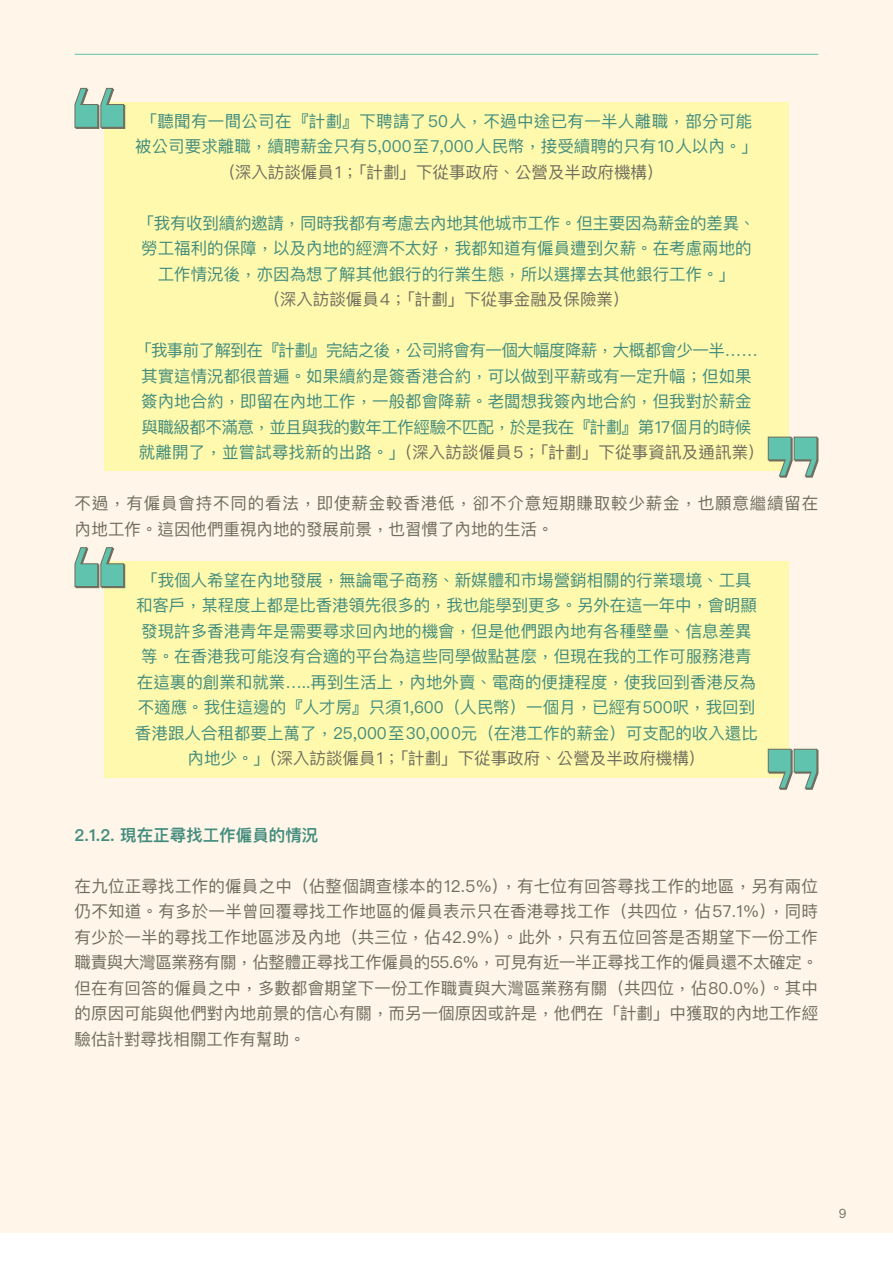
<style>
.page{position:relative;width:893px;height:1263px;background:#fff5e8}
.page>*{position:absolute;margin:0;border:0;box-sizing:border-box;transform-origin:0 0}
.t1{font:16.5px/25.5px "Ping Fang TC";color:#418c7d;text-align:center}
.t2{font:16.5px/25.5px "Ping Fang TC";color:#6e6d5e;text-align:justify}
.t3{font:16.5px/25.5px "Ping Fang TC";letter-spacing:.02em;color:#418c7d;text-align:center}
.t4{font:16.5px/25.5px "Ping Fang TC";letter-spacing:.05em;color:#6e6d5e}
.t5{font:600 16.5px "Ping Fang TC";color:#418c7d}
.t6{font:12.75px "Ping Fang TC";color:#6e6d5e}
.s1{color:#6e6d5e}
</style>
<div class="page">
<div style="left:0;top:1233px;width:893px;height:30px;background:#fff"></div>
<hr style="left:75px;top:54px;width:743px;height:1px;background:#60c3ad">
<div style="left:104px;top:102px;width:684px;height:89px;background:#fff9ae"></div>
<div style="left:104px;top:179px;width:684px;height:37px;background:#fff9ae"></div>
<div style="left:104px;top:204px;width:684px;height:89px;background:#fff9ae"></div>
<div style="left:104px;top:281px;width:684px;height:37px;background:#fff9ae"></div>
<div style="left:104px;top:306px;width:684px;height:38px;background:#fff9ae"></div>
<div style="left:104px;top:332px;width:684px;height:139px;background:#fff9ae"></div>
<div style="left:104px;top:561px;width:684px;height:216px;background:#fff9ae"></div>
<svg style="left:74px;top:88px;width:51px;height:41px"></svg>
<svg style="left:768px;top:436px;width:51px;height:42px"></svg>
<svg style="left:74px;top:547px;width:51px;height:41px"></svg>
<svg style="left:768px;top:749px;width:51px;height:41px"></svg>
<p class="t3" style="left:135px;top:108px;width:624px">「聽聞有一間公司在『計劃』下聘請了50人，不過中途已有一半人離職，部分可能被公司要求離職，續聘薪金只有5,000至7,000人民幣，接受續聘的只有10人以內。」</p>
<p class="t2" style="left:229px;top:159px;width:436px">(深入訪談僱員1；「計劃」下從事政府、公營及半政府機構）</p>
<p class="t1" style="left:138px;top:210px;width:619px">「我有收到續約邀請，同時我都有考慮去內地其他城市工作。但主要因為薪金的差異、勞工福利的保障，以及內地的經濟不太好，我都知道有僱員遭到欠薪。在考慮兩地的工作情況後，亦因為想了解其他銀行的行業生態，所以選擇去其他銀行工作。」</p>
<p class="t2" style="left:263px;top:286px;width:368px">（深入訪談僱員4；「計劃」下從事金融及保險業）</p>
<p class="t1" style="left:135px;top:337px;width:624px;text-align:left">「我事前了解到在『計劃』完結之後，公司將會有一個大幅度降薪，大概都會少一半……其實這情況都很普遍。如果續約是簽香港合約，可以做到平薪或有一定升幅；但如果簽內地合約，即留在內地工作，一般都會降薪。老闆想我簽內地合約，但我對於薪金與職級都不滿意，並且與我的數年工作經驗不匹配，於是我在『計劃』第17個月的時候就離開了，並嘗試尋找新的出路。」<span class="s1">（深入訪談僱員5；「計劃」下從事資訊及通訊業)</span></p>
<p class="t4" style="left:75px;top:490px;width:745px">不過，有僱員會持不同的看法，即使薪金較香港低，卻不介意短期賺取較少薪金，也願意繼續留在內地工作。這因他們重視內地的發展前景，也習慣了內地的生活。</p>
<p class="t1" style="left:135px;top:567px;width:624px">「我個人希望在內地發展，無論電子商務、新媒體和市場營銷相關的行業環境、工具和客戶，某程度上都是比香港領先很多的，我也能學到更多。另外在這一年中，會明顯發現許多香港青年是需要尋求回內地的機會，但是他們跟內地有各種壁壘、信息差異等。在香港我可能沒有合適的平台為這些同學做點甚麼，但現在我的工作可服務港青在這裏的創業和就業…..再到生活上，內地外賣、電商的便捷程度，使我回到香港反為不適應。我住這邊的『人才房』只須1,600（人民幣）一個月，已經有500呎，我回到香港跟人合租都要上萬了，25,000至30,000元（在港工作的薪金）可支配的收入還比內地少。」<span class="s1">（深入訪談僱員1；「計劃」下從事政府、公營及半政府機構）</span></p>
<p class="t5" style="left:75px;top:825px;width:245px">2.1.2. 現在正尋找工作僱員的情況</p>
<p class="t2" style="left:75px;top:873px;width:745px">在九位正尋找工作的僱員之中（佔整個調查樣本的12.5%），有七位有回答尋找工作的地區，另有兩位仍不知道。有多於一半曾回覆尋找工作地區的僱員表示只在香港尋找工作（共四位，佔57.1%），同時有少於一半的尋找工作地區涉及內地（共三位，佔42.9%）。此外，只有五位回答是否期望下一份工作職責與大灣區業務有關，佔整體正尋找工作僱員的55.6%，可見有近一半正尋找工作的僱員還不太確定。但在有回答的僱員之中，多數都會期望下一份工作職責與大灣區業務有關（共四位，佔80.0%）。其中的原因可能與他們對內地前景的信心有關，而另一個原因或許是，他們在「計劃」中獲取的內地工作經驗估計對尋找相關工作有幫助。</p>
<p class="t6" style="left:839px;top:1206px;width:9px">9</p>
</div>
